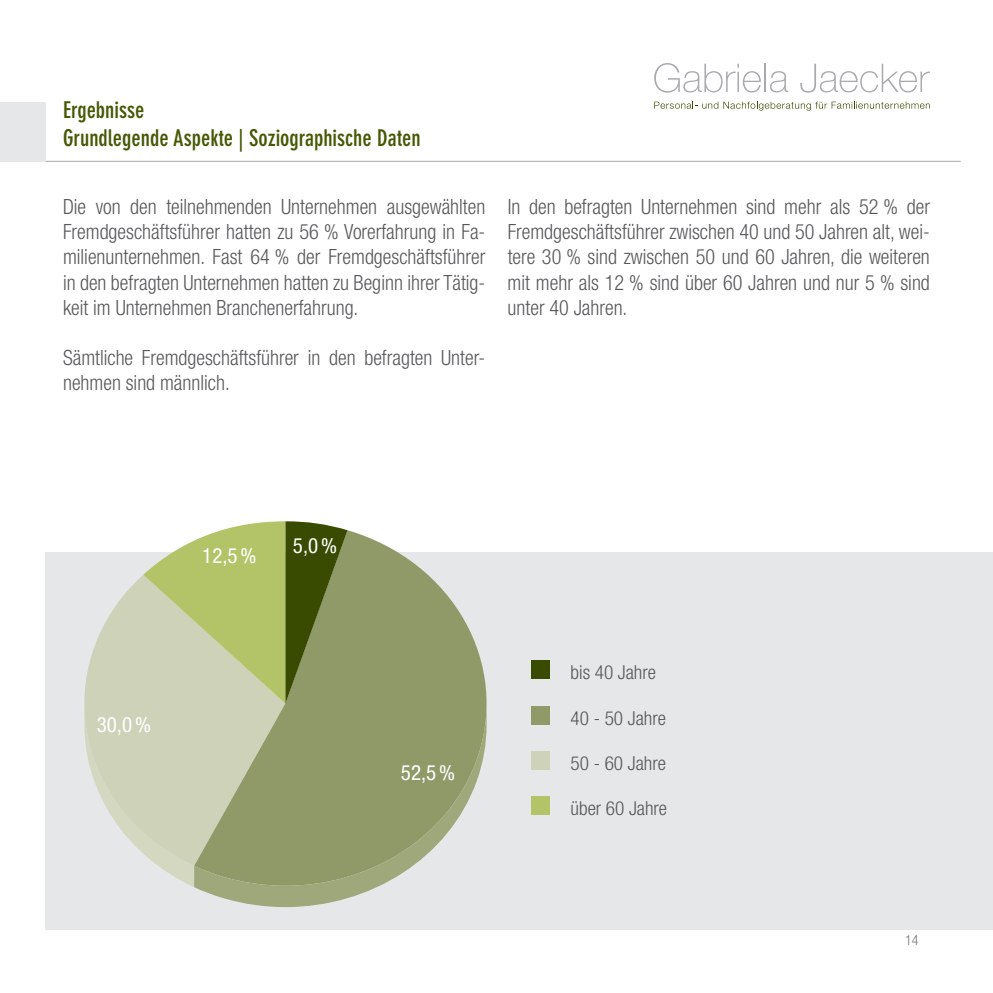
<style>
.page{position:relative;width:993px;height:993px;background:#fff}
.page>*{position:absolute;margin:0;border:0;box-sizing:border-box;transform-origin:0 0}
.t1{font:700 condensed 22.75px/27.3px "DIN Neuzeit Grotesk";color:#455804}
.t2{font:300 condensed 21px/25.2px "Helvetica Neue";color:#57585a;text-align:justify;scale:.96 1}
.t3{font:condensed 21px "Helvetica Neue";color:#fff}
.t4{font:300 condensed 19.25px "Helvetica Neue";color:#57585a}
.t5{font:300 condensed 14px "Helvetica Neue";color:#76787b}
</style>
<div class="page">
<hr style="left:46px;top:161px;width:914px;height:1px;background:#a8a9ad">
<svg style="left:654px;top:102px;width:275px;height:9px"></svg>
<svg style="left:654px;top:63px;width:134px;height:30px"></svg>
<svg style="left:800px;top:64px;width:129px;height:29px"></svg>
<div style="left:0;top:102px;width:46px;height:59px;background:#e6e7e9"></div>
<div style="left:46px;top:552px;width:946px;height:377px;background:#e6e7e9"></div>
<div style="left:531px;top:795px;width:19px;height:19px;background:#b2c368"></div>
<div style="left:531px;top:750px;width:19px;height:19px;background:#cdd2b9"></div>
<div style="left:531px;top:705px;width:19px;height:19px;background:#8f9a68"></div>
<div style="left:531px;top:660px;width:19px;height:19px;background:#394b00"></div>
<svg style="left:84px;top:521px;width:263px;height:365px"></svg>
<svg style="left:194px;top:530px;width:293px;height:206px;background:#9faa75"></svg>
<svg style="left:194px;top:703px;width:292px;height:203px;background:#a4ad85"></svg>
<p class="t1" style="left:63px;top:97px;width:359px">Ergebnisse<br>Grundlegende Aspekte | Soziographische Daten</p>
<p class="t2" style="left:63px;top:194px;width:441px">Die von den teilnehmenden Unternehmen ausgewählten Fremdgeschäftsführer hatten zu 56 % Vorerfahrung in Fa&shy;milienunternehmen. Fast 64 % der Fremdgeschäftsführer in den befragten Unternehmen hatten zu Beginn ihrer Tätig&shy;keit im Unternehmen Branchenerfahrung.</p>
<p class="t2" style="left:63px;top:345px;width:441px">Sämtliche Fremdgeschäftsführer in den befragten Unter&shy;nehmen sind männlich.</p>
<p class="t2" style="left:507px;top:194px;width:441px">In den befragten Unternehmen sind mehr als 52 % der Fremdgeschäftsführer zwischen 40 und 50 Jahren alt, wei&shy;tere 30 % sind zwischen 50 und 60 Jahren, die weiteren mit mehr als 12 % sind über 60 Jahren und nur 5 % sind unter 40 Jahren.</p>
<p class="t3" style="left:202px;top:543px;width:56px">12,5%</p>
<p class="t3" style="left:293px;top:533px;width:46px">5,0%</p>
<p class="t3" style="left:97px;top:711px;width:56px">30,0%</p>
<p class="t3" style="left:401px;top:760px;width:56px">52,5%</p>
<p class="t4" style="left:570px;top:661px;width:87px">bis 40 Jahre</p>
<p class="t4" style="left:570px;top:706px;width:97px">40 - 50 Jahre</p>
<p class="t4" style="left:570px;top:751px;width:97px">50 - 60 Jahre</p>
<p class="t4" style="left:570px;top:796px;width:98px">über 60 Jahre</p>
<p class="t5" style="left:904px;top:932px;width:15px">14</p>
</div>
